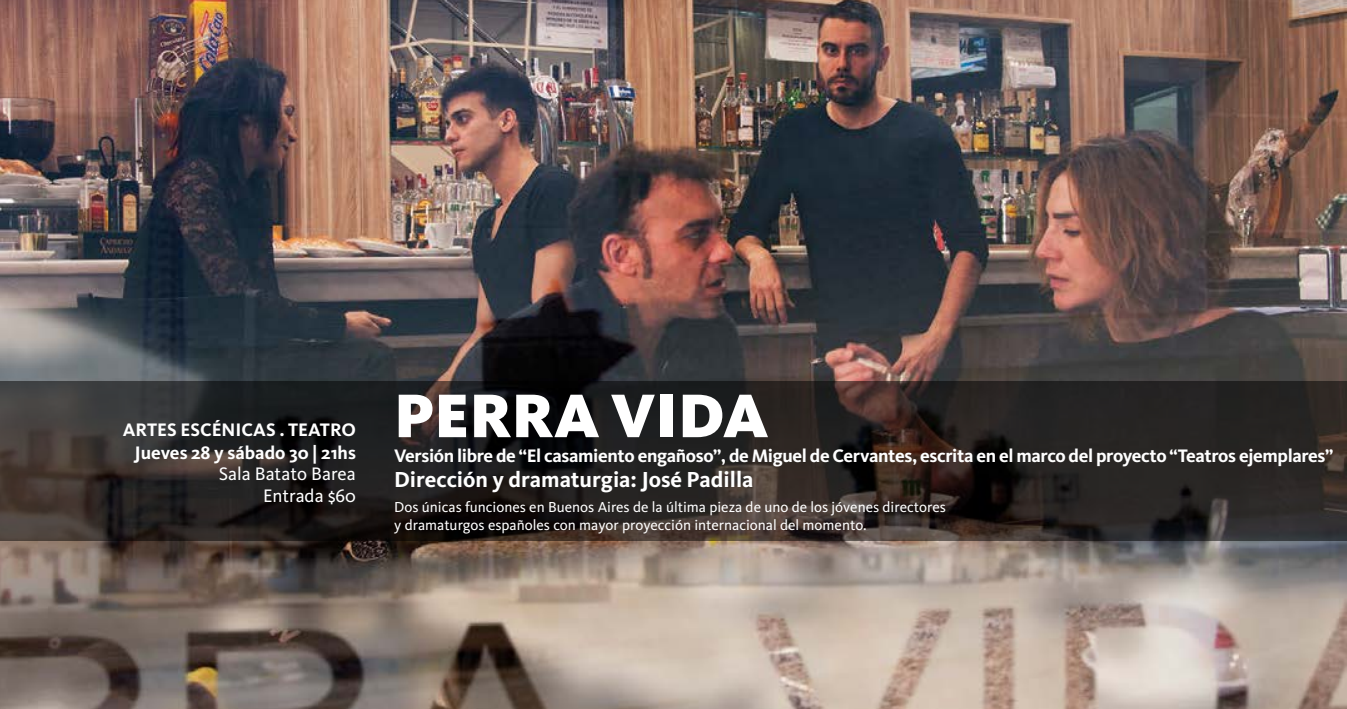
<style>
.page{position:relative;width:1347px;height:709px;background:#fff}
.page>*{position:absolute;margin:0;border:0;box-sizing:border-box;transform-origin:0 0}
.t1{font:900 63.75px "Kievit";color:#fff}
.t2{font:700 22.5px "Kievit";color:#fff}
.t3{font:700 18.75px "Kievit";letter-spacing:-.02em;color:#fff}
.t4{font:700 18.75px/22.5px "Kievit";color:#fff;text-align:right}
.t5{font:18.75px/21.5px "Kievit";color:#fff;text-align:right}
.t6{font:15px/18px "Kievit";color:#fff}
</style>
<div class="page">
<img style="left:0;top:0;width:1346px;height:709px">
<svg style="left:0;top:381px;width:1346px;height:160px;background:#282422"></svg>
<p class="t4" style="left:123px;top:418px;width:234px">ARTES ESCÉNICAS . TEATRO<br>Jueves 28 y sábado 30 | 21hs</p>
<p class="t5" style="left:219px;top:463px;width:139px">Sala Batato Barea<br>Entrada $60</p>
<h1 class="t1" style="left:394px;top:377px;width:376px">PERRA VIDA</h1>
<p class="t3" style="left:394px;top:445px;width:940px">Versión libre de “El casamiento engañoso”, de Miguel de Cervantes, escrita en el marco del proyecto “Teatros ejemplares”</p>
<h2 class="t2" style="left:394px;top:466px;width:361px">Dirección y dramaturgia: José Padilla</h2>
<p class="t6" style="left:394px;top:498px;width:553px">Dos únicas funciones en Buenos Aires de la última pieza de uno de los jóvenes directores y dramaturgos españoles con mayor proyección internacional del momento.</p>
</div>
